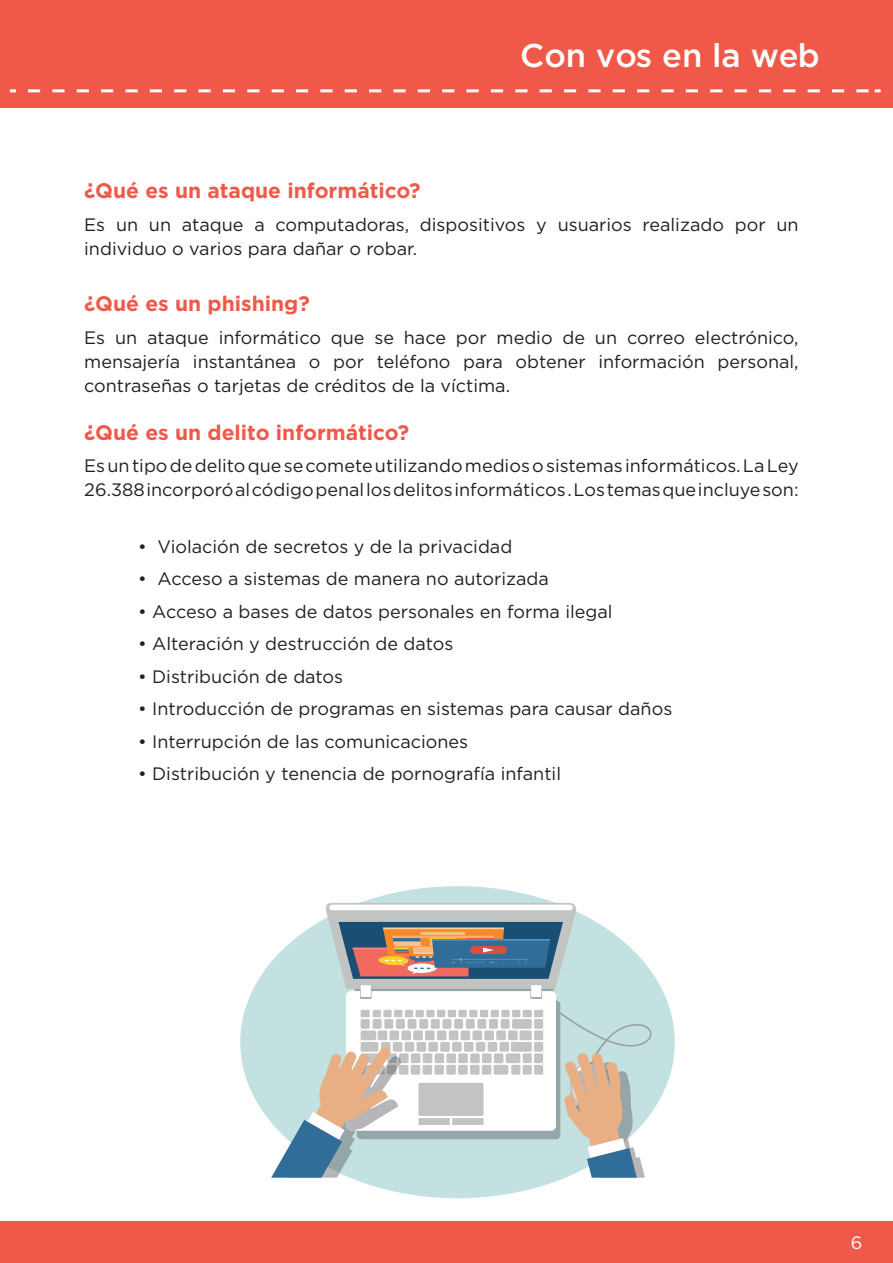
<style>
.page{position:relative;width:893px;height:1263px;background:#fff}
.page>*{position:absolute;margin:0;border:0;box-sizing:border-box;transform-origin:0 0}
.t1{font:500 32.85px "Gotham";color:#fff}
.t2{font:700 21px "Gotham";color:#f0594a}
.t3{font:18px/24px "Gotham";color:#231f20}
.t4{font:18px "Gotham";color:#fff}
</style>
<div class="page">
<div style="left:0;top:0;width:893px;height:108px;background:#f0594a"></div>
<div style="left:0;top:1221px;width:891px;height:42px;background:#f0594a"></div>
<svg style="left:10px;top:89px;width:6px;height:3px"></svg>
<svg style="left:28px;top:89px;width:841px;height:3px"></svg>
<svg style="left:875px;top:89px;width:6px;height:3px"></svg>
<hr style="left:892px;top:1221px;width:1px;height:42px;background:#f0594a">
<svg style="left:240px;top:886px;width:435px;height:312px"></svg>
<svg style="left:335px;top:912px;width:317px;height:227px;background:#c4dcdb"></svg>
<div style="left:346px;top:991px;width:210px;height:139px;background:#fff;border-radius:5px"></div>
<div style="left:534px;top:1010px;width:9px;height:7px;background:#c2c3c3"></div>
<div style="left:534px;top:1019px;width:9px;height:10px;background:#c2c3c3;border-radius:2px"></div>
<div style="left:534px;top:1030px;width:9px;height:10px;background:#c2c3c3;border-radius:2px"></div>
<div style="left:534px;top:1042px;width:9px;height:10px;background:#c2c3c3;border-radius:2px"></div>
<div style="left:534px;top:1053px;width:9px;height:10px;background:#c2c3c3;border-radius:2px"></div>
<div style="left:534px;top:1065px;width:9px;height:10px;background:#c2c3c3;border-radius:2px"></div>
<div style="left:523px;top:1010px;width:9px;height:7px;background:#c2c3c3"></div>
<div style="left:512px;top:1019px;width:20px;height:10px;background:#c2c3c3;border-radius:2px"></div>
<div style="left:519px;top:1030px;width:13px;height:10px;background:#c2c3c3;border-radius:2px"></div>
<div style="left:511px;top:1042px;width:21px;height:10px;background:#c2c3c3;border-radius:2px"></div>
<div style="left:523px;top:1053px;width:9px;height:10px;background:#c2c3c3;border-radius:2px"></div>
<div style="left:523px;top:1065px;width:9px;height:10px;background:#c2c3c3;border-radius:2px"></div>
<div style="left:512px;top:1010px;width:8px;height:7px;background:#c2c3c3"></div>
<div style="left:501px;top:1010px;width:9px;height:7px;background:#c2c3c3"></div>
<div style="left:491px;top:1010px;width:8px;height:7px;background:#c2c3c3"></div>
<div style="left:480px;top:1010px;width:8px;height:7px;background:#c2c3c3"></div>
<div style="left:469px;top:1010px;width:8px;height:7px;background:#c2c3c3"></div>
<div style="left:458px;top:1010px;width:9px;height:7px;background:#c2c3c3"></div>
<div style="left:448px;top:1010px;width:8px;height:7px;background:#c2c3c3"></div>
<div style="left:437px;top:1010px;width:8px;height:7px;background:#c2c3c3"></div>
<div style="left:426px;top:1010px;width:9px;height:7px;background:#c2c3c3"></div>
<div style="left:416px;top:1010px;width:8px;height:7px;background:#c2c3c3"></div>
<div style="left:405px;top:1010px;width:8px;height:7px;background:#c2c3c3"></div>
<div style="left:394px;top:1010px;width:8px;height:7px;background:#c2c3c3"></div>
<div style="left:383px;top:1010px;width:9px;height:7px;background:#c2c3c3"></div>
<div style="left:373px;top:1010px;width:8px;height:7px;background:#c2c3c3"></div>
<div style="left:361px;top:1010px;width:9px;height:7px;background:#c2c3c3"></div>
<div style="left:501px;top:1019px;width:9px;height:10px;background:#c2c3c3;border-radius:2px"></div>
<div style="left:489px;top:1019px;width:9px;height:10px;background:#c2c3c3;border-radius:2px"></div>
<div style="left:477px;top:1019px;width:9px;height:10px;background:#c2c3c3;border-radius:2px"></div>
<div style="left:466px;top:1019px;width:9px;height:10px;background:#c2c3c3;border-radius:2px"></div>
<div style="left:454px;top:1019px;width:9px;height:10px;background:#c2c3c3;border-radius:2px"></div>
<div style="left:442px;top:1019px;width:9px;height:10px;background:#c2c3c3;border-radius:2px"></div>
<div style="left:431px;top:1019px;width:9px;height:10px;background:#c2c3c3;border-radius:2px"></div>
<div style="left:419px;top:1019px;width:9px;height:10px;background:#c2c3c3;border-radius:2px"></div>
<div style="left:408px;top:1019px;width:9px;height:10px;background:#c2c3c3;border-radius:2px"></div>
<div style="left:396px;top:1019px;width:9px;height:10px;background:#c2c3c3;border-radius:2px"></div>
<div style="left:384px;top:1019px;width:9px;height:10px;background:#c2c3c3;border-radius:2px"></div>
<div style="left:373px;top:1019px;width:9px;height:10px;background:#c2c3c3;border-radius:2px"></div>
<div style="left:361px;top:1019px;width:9px;height:10px;background:#c2c3c3;border-radius:2px"></div>
<div style="left:361px;top:1030px;width:15px;height:10px;background:#c2c3c3;border-radius:2px"></div>
<div style="left:361px;top:1042px;width:17px;height:10px;background:#c2c3c3;border-radius:2px"></div>
<div style="left:378px;top:1030px;width:9px;height:10px;background:#c2c3c3;border-radius:2px"></div>
<div style="left:389px;top:1030px;width:10px;height:10px;background:#c2c3c3;border-radius:2px"></div>
<div style="left:401px;top:1030px;width:10px;height:10px;background:#c2c3c3;border-radius:2px"></div>
<div style="left:413px;top:1030px;width:10px;height:10px;background:#c2c3c3;border-radius:2px"></div>
<div style="left:425px;top:1030px;width:10px;height:10px;background:#c2c3c3;border-radius:2px"></div>
<div style="left:437px;top:1030px;width:9px;height:10px;background:#c2c3c3;border-radius:2px"></div>
<div style="left:449px;top:1030px;width:9px;height:10px;background:#c2c3c3;border-radius:2px"></div>
<div style="left:461px;top:1030px;width:9px;height:10px;background:#c2c3c3;border-radius:2px"></div>
<div style="left:472px;top:1030px;width:10px;height:10px;background:#c2c3c3;border-radius:2px"></div>
<div style="left:484px;top:1030px;width:10px;height:10px;background:#c2c3c3;border-radius:2px"></div>
<div style="left:496px;top:1030px;width:10px;height:10px;background:#c2c3c3;border-radius:2px"></div>
<div style="left:508px;top:1030px;width:10px;height:10px;background:#c2c3c3;border-radius:2px"></div>
<div style="left:381px;top:1042px;width:10px;height:10px;background:#c2c3c3;border-radius:2px"></div>
<div style="left:393px;top:1042px;width:9px;height:10px;background:#c2c3c3;border-radius:2px"></div>
<div style="left:405px;top:1042px;width:9px;height:10px;background:#c2c3c3;border-radius:2px"></div>
<div style="left:416px;top:1042px;width:10px;height:10px;background:#c2c3c3;border-radius:2px"></div>
<div style="left:428px;top:1042px;width:10px;height:10px;background:#c2c3c3;border-radius:2px"></div>
<div style="left:440px;top:1042px;width:10px;height:10px;background:#c2c3c3;border-radius:2px"></div>
<div style="left:452px;top:1042px;width:10px;height:10px;background:#c2c3c3;border-radius:2px"></div>
<div style="left:464px;top:1042px;width:10px;height:10px;background:#c2c3c3;border-radius:2px"></div>
<div style="left:476px;top:1042px;width:9px;height:10px;background:#c2c3c3;border-radius:2px"></div>
<div style="left:488px;top:1042px;width:9px;height:10px;background:#c2c3c3;border-radius:2px"></div>
<div style="left:499px;top:1042px;width:10px;height:10px;background:#c2c3c3;border-radius:2px"></div>
<div style="left:399px;top:1053px;width:10px;height:10px;background:#c2c3c3;border-radius:2px"></div>
<div style="left:411px;top:1053px;width:9px;height:10px;background:#c2c3c3;border-radius:2px"></div>
<div style="left:423px;top:1053px;width:9px;height:10px;background:#c2c3c3;border-radius:2px"></div>
<div style="left:435px;top:1053px;width:9px;height:10px;background:#c2c3c3;border-radius:2px"></div>
<div style="left:446px;top:1053px;width:10px;height:10px;background:#c2c3c3;border-radius:2px"></div>
<div style="left:458px;top:1053px;width:10px;height:10px;background:#c2c3c3;border-radius:2px"></div>
<div style="left:470px;top:1053px;width:10px;height:10px;background:#c2c3c3;border-radius:2px"></div>
<div style="left:482px;top:1053px;width:10px;height:10px;background:#c2c3c3;border-radius:2px"></div>
<div style="left:494px;top:1053px;width:9px;height:10px;background:#c2c3c3;border-radius:2px"></div>
<div style="left:506px;top:1053px;width:14px;height:10px;background:#c2c3c3;border-radius:2px"></div>
<div style="left:399px;top:1065px;width:9px;height:10px;background:#c2c3c3;border-radius:2px"></div>
<div style="left:411px;top:1065px;width:9px;height:10px;background:#c2c3c3;border-radius:2px"></div>
<div style="left:422px;top:1065px;width:10px;height:10px;background:#c2c3c3;border-radius:2px"></div>
<div style="left:434px;top:1065px;width:10px;height:10px;background:#c2c3c3;border-radius:2px"></div>
<div style="left:446px;top:1065px;width:10px;height:10px;background:#c2c3c3;border-radius:2px"></div>
<div style="left:458px;top:1065px;width:10px;height:10px;background:#c2c3c3;border-radius:2px"></div>
<div style="left:470px;top:1065px;width:10px;height:10px;background:#c2c3c3;border-radius:2px"></div>
<div style="left:482px;top:1065px;width:9px;height:10px;background:#c2c3c3;border-radius:2px"></div>
<div style="left:494px;top:1065px;width:14px;height:10px;background:#c2c3c3;border-radius:2px"></div>
<div style="left:511px;top:1065px;width:9px;height:10px;background:#c2c3c3;border-radius:2px"></div>
<div style="left:418px;top:1083px;width:65px;height:33px;background:#c2c3c3;border-radius:2px"></div>
<div style="left:418px;top:1118px;width:32px;height:7px;background:#c2c3c3"></div>
<div style="left:452px;top:1118px;width:31px;height:7px;background:#c2c3c3"></div>
<svg style="left:324px;top:903px;width:254px;height:96px;background:#a1a4a7"></svg>
<svg style="left:563px;top:1050px;width:82px;height:128px;background:#c2bfb4"></svg>
<svg style="left:271px;top:1044px;width:130px;height:134px;background:#bac3c1"></svg>
<h1 class="t1" style="left:520px;top:34px;width:301px">Con vos en la web</h1>
<p class="t2" style="left:84px;top:177px;width:338px">¿Qué es un ataque informático?</p>
<p class="t3" style="left:84px;top:212px;width:716px">Es un un ataque a computadoras, dispositivos y usuarios realizado por un individuo o varios para dañar o robar.</p>
<p class="t2" style="left:84px;top:290px;width:227px">¿Qué es un phishing?</p>
<p class="t3" style="left:84px;top:325px;width:716px;text-align:justify">Es un ataque informático que se hace por medio de un correo electrónico, mensajería instantánea o por teléfono para obtener información personal, contraseñas o tarjetas de créditos de la víctima.</p>
<p class="t2" style="left:84px;top:418px;width:326px">¿Qué es un delito informático?</p>
<p class="t3" style="left:84px;top:453px;width:716px">Es un tipo de delito que se comete utilizando medios o sistemas informáticos. La Ley<br>26.388 incorporó al código penal los delitos informáticos . Los temas que incluye son:</p>
<p class="t3" style="left:138px;top:534px;width:376px">• Violación de secretos y de la privacidad</p>
<p class="t3" style="left:138px;top:566px;width:412px">• Acceso a sistemas de manera no autorizada</p>
<p class="t3" style="left:138px;top:599px;width:476px">• Acceso a bases de datos personales en forma ilegal</p>
<p class="t3" style="left:138px;top:631px;width:317px">• Alteración y destrucción de datos</p>
<p class="t3" style="left:138px;top:664px;width:206px">• Distribución de datos</p>
<p class="t3" style="left:138px;top:696px;width:536px">• Introducción de programas en sistemas para causar daños</p>
<p class="t3" style="left:138px;top:729px;width:331px">• Interrupción de las comunicaciones</p>
<p class="t3" style="left:138px;top:761px;width:424px">• Distribución y tenencia de pornografía infantil</p>
<p class="t4" style="left:851px;top:1231px;width:13px">6</p>
</div>
